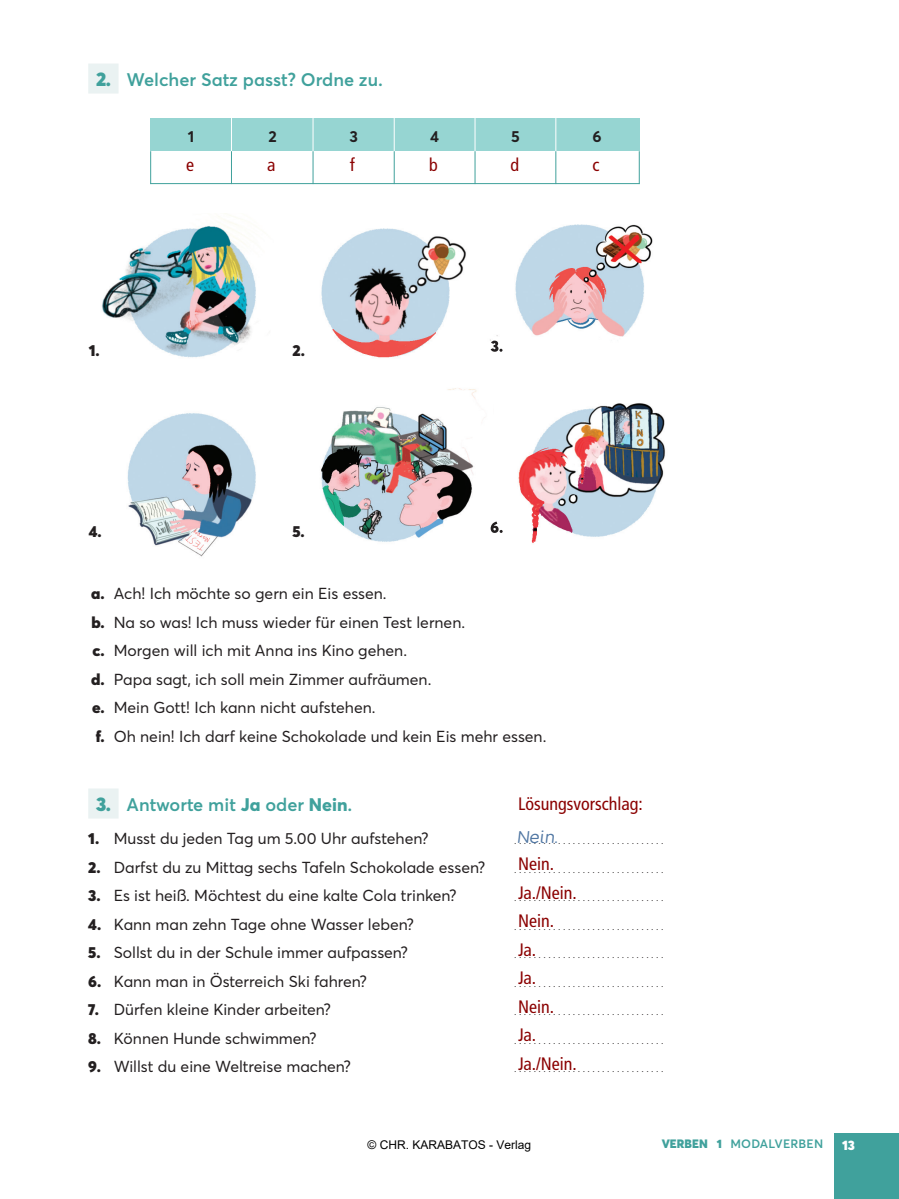
<style>
.page{position:relative;width:899px;height:1199px;background:#fff}
.page>*{position:absolute;margin:0;border:0;box-sizing:border-box;transform-origin:0 0}
.t1{font:100 18px "Averta Std";color:#231f20}
.Lösungen{font:condensed 18px "Frutiger LT Std";color:#8b0202}
.t2{font:600 18px "Averta Std";color:#40a19c}
.t3{font:italic 16.2px "B Preplay";color:#5177a3;scale:1.11 1}
.t4{font:15.75px "Averta Std";color:#231f20}
.t5{font:900 15.75px "Averta Std";color:#231f20}
.t6{font:700 15.75px "Averta Std";color:#231f20}
.t7{font:900 13.5px "Averta Std";color:#fff}
.t8{font:12px "Arial";color:#000}
.t9{font:600 12px "Averta Std";letter-spacing:.015em;color:#40a19c}
.s1{font-weight:900;font-size:19.5px}
.s2{font-weight:900}
.s3{font-weight:800}
</style>
<div class="page">
<div style="left:833px;top:1133px;width:65px;height:65px;background:#40a19c"></div>
<div style="left:88px;top:63px;width:30px;height:30px;background:#eaf2f2"></div>
<div style="left:88px;top:788px;width:31px;height:30px;background:#eaf2f2"></div>
<img style="left:102px;top:213px;width:389px;height:344px">
<img style="left:496px;top:224px;width:169px;height:319px">
<svg style="left:490px;top:340px;width:12px;height:12px"></svg>
<svg style="left:490px;top:521px;width:12px;height:12px"></svg>
<div style="left:150px;top:118px;width:489px;height:33px;background:#96d5d2"></div>
<hr style="left:150px;top:183px;width:489px;height:1px;background:#40a19c">
<hr style="left:638px;top:151px;width:1px;height:33px;background:#40a19c">
<hr style="left:150px;top:151px;width:1px;height:33px;background:#40a19c">
<hr style="left:231px;top:151px;width:1px;height:33px;background:#40a19c">
<hr style="left:231px;top:118px;width:1px;height:33px;background:#fff">
<hr style="left:312px;top:151px;width:1px;height:33px;background:#40a19c">
<hr style="left:312px;top:118px;width:1px;height:33px;background:#fff">
<hr style="left:394px;top:151px;width:1px;height:33px;background:#40a19c">
<hr style="left:394px;top:118px;width:1px;height:33px;background:#fff">
<hr style="left:474px;top:151px;width:1px;height:33px;background:#40a19c">
<hr style="left:474px;top:118px;width:1px;height:33px;background:#fff">
<hr style="left:555px;top:151px;width:1px;height:33px;background:#40a19c">
<hr style="left:555px;top:118px;width:1px;height:33px;background:#fff">
<p class="t2" style="left:96px;top:67px;width:288px"><span class="s1">2.</span> Welcher Satz passt? Ordne zu.</p>
<p class="t5" style="left:89px;top:339px;width:12px">1.</p>
<p class="t5" style="left:89px;top:520px;width:14px">4.</p>
<p class="t6" style="left:188px;top:125px;width:8px">1</p>
<p class="t6" style="left:268px;top:125px;width:10px">2</p>
<p class="t6" style="left:349px;top:125px;width:10px">3</p>
<p class="t6" style="left:430px;top:125px;width:11px">4</p>
<p class="t6" style="left:511px;top:125px;width:10px">5</p>
<p class="t6" style="left:592px;top:125px;width:11px">6</p>
<p class="Lösungen" style="left:186px;top:155px;width:9px">e</p>
<p class="Lösungen" style="left:267px;top:155px;width:10px">a</p>
<p class="Lösungen" style="left:350px;top:155px;width:7px">f</p>
<p class="Lösungen" style="left:429px;top:155px;width:10px">b</p>
<p class="Lösungen" style="left:510px;top:155px;width:10px">d</p>
<p class="Lösungen" style="left:592px;top:155px;width:9px">c</p>
<p class="t5" style="left:292px;top:339px;width:14px">2.</p>
<p class="t5" style="left:292px;top:520px;width:14px">5.</p>
<p class="t4" style="left:91px;top:583px;width:297px"><span class="s2">a.</span> Ach! Ich möchte so gern ein Eis essen.</p>
<p class="t4" style="left:91px;top:611px;width:375px"><span class="s2">b.</span> Na so was! Ich muss wieder für einen Test lernen.</p>
<p class="t4" style="left:92px;top:640px;width:316px"><span class="s2">c.</span> Morgen will ich mit Anna ins Kino gehen.</p>
<p class="t4" style="left:91px;top:668px;width:341px"><span class="s2">d.</span> Papa sagt, ich soll mein Zimmer aufräumen.</p>
<p class="t4" style="left:92px;top:697px;width:285px"><span class="s2">e.</span> Mein Gott! Ich kann nicht aufstehen.</p>
<p class="t4" style="left:96px;top:725px;width:452px"><span class="s2">f.</span> Oh nein! Ich darf keine Schokolade und kein Eis mehr essen.</p>
<p class="Lösungen" style="left:518px;top:792px;width:126px">Lösungsvorschlag:</p>
<p class="t2" style="left:96px;top:791px;width:258px"><span class="s1">3.</span> Antworte mit <span class="s3">Ja</span> oder <span class="s3">Nein</span>.</p>
<p class="t4" style="left:88px;top:827px;width:341px"><span class="s2">1.</span> Musst du jeden Tag um 5.00 Uhr aufstehen?</p>
<p class="t1" style="left:513px;top:825px;width:151px">...............................</p>
<p class="t4" style="left:88px;top:856px;width:398px"><span class="s2">2.</span> Darfst du zu Mittag sechs Tafeln Schokolade essen?</p>
<p class="t1" style="left:513px;top:853px;width:151px">...............................</p>
<p class="t4" style="left:88px;top:884px;width:370px"><span class="s2">3.</span> Es ist heiß. Möchtest du eine kalte Cola trinken?</p>
<p class="t1" style="left:513px;top:882px;width:151px">...............................</p>
<p class="t4" style="left:88px;top:913px;width:327px"><span class="s2">4.</span> Kann man zehn Tage ohne Wasser leben?</p>
<p class="t1" style="left:513px;top:910px;width:151px">...............................</p>
<p class="t4" style="left:88px;top:941px;width:321px"><span class="s2">5.</span> Sollst du in der Schule immer aufpassen?</p>
<p class="t1" style="left:513px;top:939px;width:151px">...............................</p>
<p class="t4" style="left:88px;top:970px;width:280px"><span class="s2">6.</span> Kann man in Österreich Ski fahren?</p>
<p class="t1" style="left:513px;top:967px;width:151px">...............................</p>
<p class="t4" style="left:88px;top:998px;width:244px"><span class="s2">7.</span> Dürfen kleine Kinder arbeiten?</p>
<p class="t1" style="left:513px;top:996px;width:151px">...............................</p>
<p class="t4" style="left:88px;top:1027px;width:230px"><span class="s2">8.</span> Können Hunde schwimmen?</p>
<p class="t1" style="left:513px;top:1024px;width:151px">...............................</p>
<p class="t4" style="left:88px;top:1055px;width:264px"><span class="s2">9.</span> Willst du eine Weltreise machen?</p>
<p class="t1" style="left:513px;top:1053px;width:151px">...............................</p>
<p class="t3" style="left:518px;top:825px;width:38px">Nein.</p>
<p class="Lösungen" style="left:518px;top:853px;width:37px">Nein.</p>
<p class="Lösungen" style="left:518px;top:881px;width:60px">Ja./Nein.</p>
<p class="Lösungen" style="left:518px;top:910px;width:37px">Nein.</p>
<p class="Lösungen" style="left:518px;top:938px;width:20px">Ja.</p>
<p class="Lösungen" style="left:518px;top:967px;width:20px">Ja.</p>
<p class="Lösungen" style="left:518px;top:995px;width:37px">Nein.</p>
<p class="Lösungen" style="left:518px;top:1024px;width:20px">Ja.</p>
<p class="Lösungen" style="left:518px;top:1052px;width:60px">Ja./Nein.</p>
<p class="t8" style="left:367px;top:1136px;width:165px">© CHR. KARABATOS - Verlag</p>
<p class="t9" style="left:661px;top:1134px;width:163px"><span class="s2">VERBEN 1</span> MODALVERBEN</p>
<p class="t7" style="left:841px;top:1134px;width:14px">13</p>
</div>
